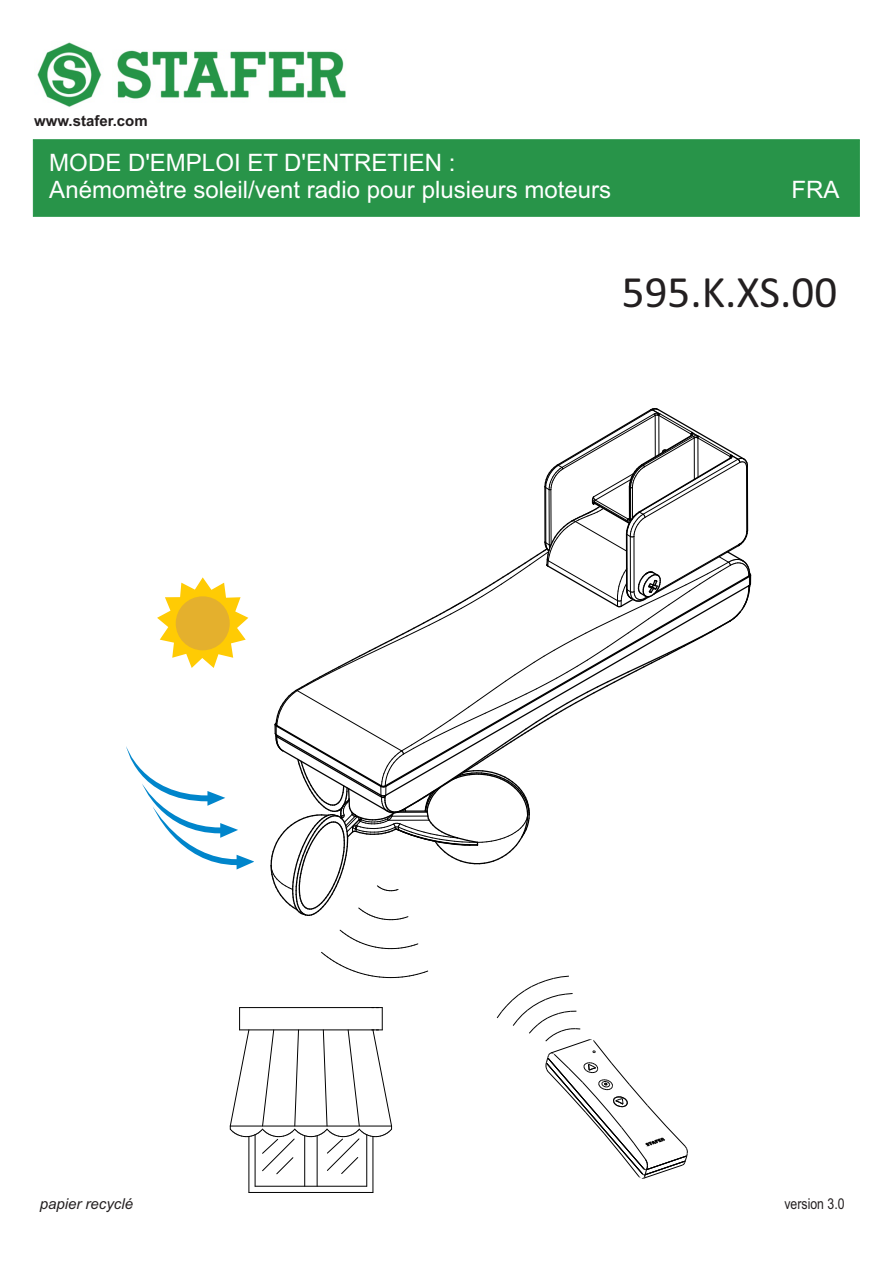
<style>
.page{position:relative;width:893px;height:1262px;background:#fff}
.page>*{position:absolute;margin:0;border:0;box-sizing:border-box;transform-origin:0 0}
.t1{font:45px "Calibri";color:#231f20}
.t2{font:24px/26.8px "Arial";color:#fff}
.t3{font:700 15px "Arial";color:#231f20}
.t4{font:italic 15px "Arial";color:#231f20}
.t5{font:15px "Arial Narrow";color:#231f20}
</style>
<div class="page">
<div style="left:33px;top:139px;width:826px;height:78px;background:#289449"></div>
<svg style="left:126px;top:746px;width:128px;height:123px"></svg>
<svg style="left:157px;top:577px;width:91px;height:91px"></svg>
<div style="left:176px;top:596px;width:54px;height:54px;background:#e4b02d;border-radius:50%"></div>
<img style="left:37px;top:42px;width:309px;height:65px">
<svg style="left:321px;top:929px;width:107px;height:49px"></svg>
<svg style="left:270px;top:408px;width:482px;height:512px"></svg>
<hr style="left:249px;top:1192px;width:124px;height:1px;background:#000">
<hr style="left:372px;top:1136px;width:1px;height:56px;background:#000">
<hr style="left:249px;top:1136px;width:1px;height:56px;background:#000">
<hr style="left:255px;top:1134px;width:1px;height:52px;background:#000">
<hr style="left:255px;top:1186px;width:112px;height:1px;background:#000">
<hr style="left:366px;top:1134px;width:1px;height:52px;background:#000">
<hr style="left:304px;top:1135px;width:1px;height:51px;background:#000">
<hr style="left:317px;top:1135px;width:1px;height:51px;background:#000">
<svg style="left:229px;top:1007px;width:163px;height:167px"></svg>
<svg style="left:496px;top:975px;width:192px;height:204px"></svg>
<p class="t3" style="left:34px;top:115px;width:115px">www.stafer.com</p>
<p class="t2" style="left:49px;top:151px;width:563px">MODE D'EMPLOI ET D'ENTRETIEN :<br>Anémomètre soleil/vent radio pour plusieurs moteurs</p>
<p class="t2" style="left:791px;top:178px;width:49px">FRA</p>
<h1 class="t1" style="left:622px;top:273px;width:217px">595.K.XS.00</h1>
<p class="t4" style="left:40px;top:1198px;width:95px">papier recyclé</p>
<p class="t5" style="left:784px;top:1198px;width:62px">version 3.0</p>
</div>
